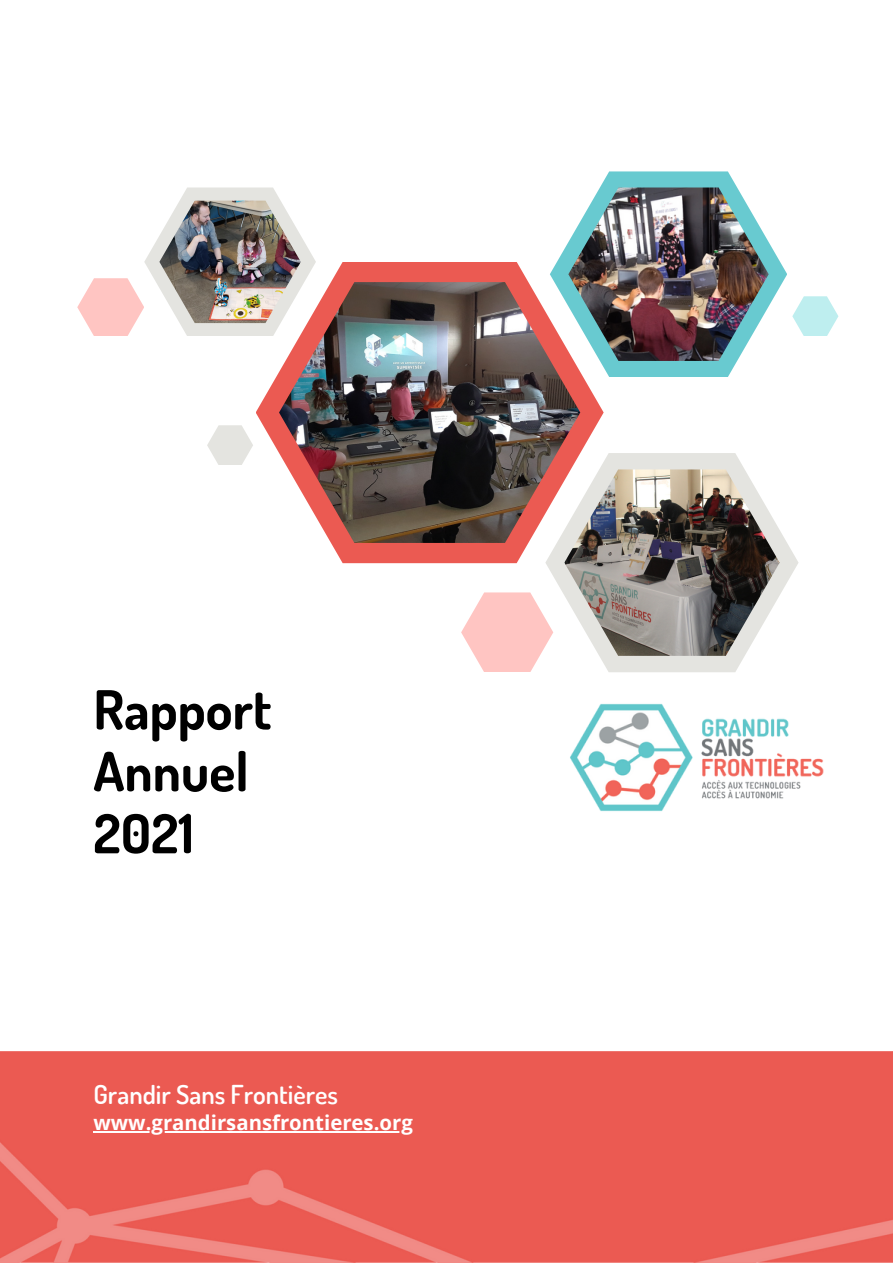
<style>
.page{position:relative;width:893px;height:1264px;background:#fff}
.page>*{position:absolute;margin:0;border:0;box-sizing:border-box;transform-origin:0 0}
.t1{font:700 54px/61.8px "Dosis";color:#000}
.t2{font:600 26.1px "Dosis";color:#fff}
.t3{font:700 20.4px "Open Sans";color:#fff}
</style>
<div class="page">
<img style="left:570px;top:703px;width:254px;height:109px">
<img style="left:0;top:1051px;width:892px;height:211px">
<svg style="left:256px;top:262px;width:347px;height:301px;fill:#eb5a52"></svg>
<svg style="left:549px;top:171px;width:238px;height:206px"></svg>
<svg style="left:545px;top:453px;width:253px;height:219px"></svg>
<img style="left:279px;top:282px;width:301px;height:261px">
<img style="left:564px;top:469px;width:215px;height:187px">
<img style="left:568px;top:187px;width:200px;height:174px">
<img style="left:77px;top:187px;width:239px;height:149px">
<svg style="left:792px;top:296px;width:46px;height:40px"></svg>
<svg style="left:461px;top:592px;width:92px;height:80px"></svg>
<svg style="left:207px;top:425px;width:46px;height:40px"></svg>
<hr style="left:93px;top:1131px;width:320px;height:2px;background:#fff">
<h1 class="t1" style="left:93px;top:677px;width:180px">Rapport<br>Annuel<br>2021</h1>
<p class="t2" style="left:93px;top:1077px;width:246px">Grandir Sans Frontières</p>
<p class="t3" style="left:93px;top:1107px;width:321px">www.grandirsansfrontieres.org</p>
</div>
